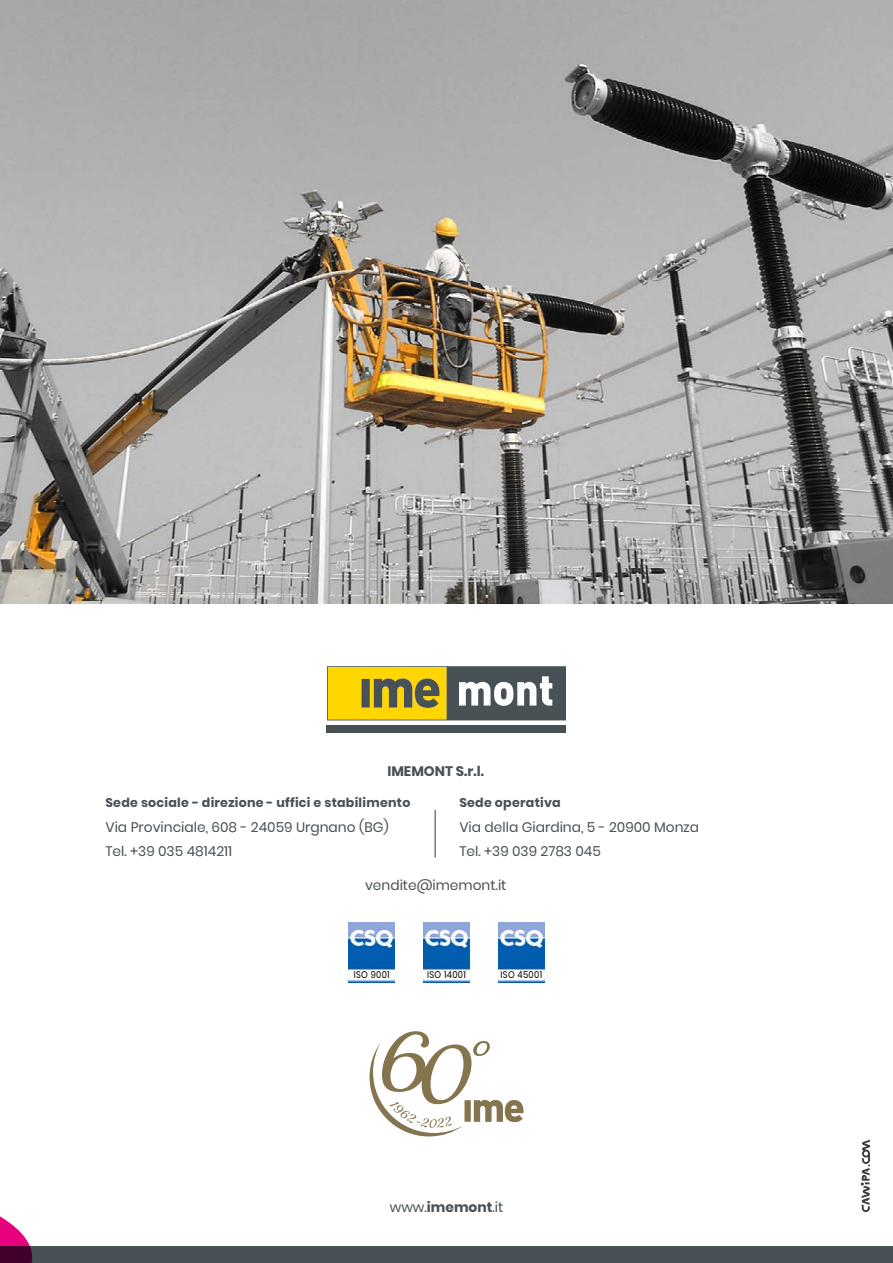
<style>
.page{position:relative;width:893px;height:1263px;background:#fff}
.page>*{position:absolute;margin:0;border:0;box-sizing:border-box;transform-origin:0 0}
.t1{font:13.8px/24.2px "Poppins";color:#485156}
.t2{font:700 13.8px "Poppins";color:#485156}
.t3{font:700 12.6px "Poppins";letter-spacing:.02em;color:#485156}
.t4{font:9.6px "Poppins";letter-spacing:.04em;color:#000;scale:.88 1}
.s1{font-weight:700}
</style>
<div class="page">
<img style="left:0;top:0;width:893px;height:604px">
<svg style="left:861px;top:1140px;width:9px;height:72px"></svg>
<div style="left:0;top:1247px;width:893px;height:16px;background:#485156"></div>
<div style="left:327px;top:725px;width:239px;height:7px;background:#485156"></div>
<svg style="left:327px;top:666px;width:239px;height:54px"></svg>
<img style="left:498px;top:923px;width:46px;height:60px">
<div style="left:499px;top:970px;width:44px;height:9px;background:#fff"></div>
<img style="left:423px;top:923px;width:47px;height:60px">
<div style="left:424px;top:970px;width:45px;height:9px;background:#fff"></div>
<img style="left:349px;top:923px;width:46px;height:60px">
<div style="left:349px;top:970px;width:45px;height:9px;background:#fff"></div>
<svg style="left:370px;top:1031px;width:153px;height:105px"></svg>
<hr style="left:435px;top:810px;width:1px;height:47px;background:#485156">
<svg style="left:0;top:1216px;width:32px;height:47px"></svg>
<p class="t2" style="left:387px;top:763px;width:98px">IMEMONT S.r.l.</p>
<p class="t3" style="left:105px;top:795px;width:306px">Sede sociale - direzione - uffici e stabilimento</p>
<p class="t3" style="left:459px;top:795px;width:103px">Sede operativa</p>
<p class="t1" style="left:459px;top:815px;width:241px">Via della Giardina, 5 - 20900 Monza<br>Tel. +39 039 2783 045</p>
<p class="t1" style="left:105px;top:815px;width:285px">Via Provinciale, 608 - 24059 Urgnano (BG)<br>Tel. +39 035 4814211</p>
<p class="t1" style="left:365px;top:873px;width:143px">vendite@imemont.it</p>
<p class="t4" style="left:354px;top:969px;width:42px">ISO 9001</p>
<p class="t4" style="left:427px;top:969px;width:46px">ISO 14001</p>
<p class="t4" style="left:500px;top:969px;width:49px">ISO 45001</p>
<p class="t1" style="left:390px;top:1195px;width:115px">www.<span class="s1">imemont</span>.it</p>
</div>
